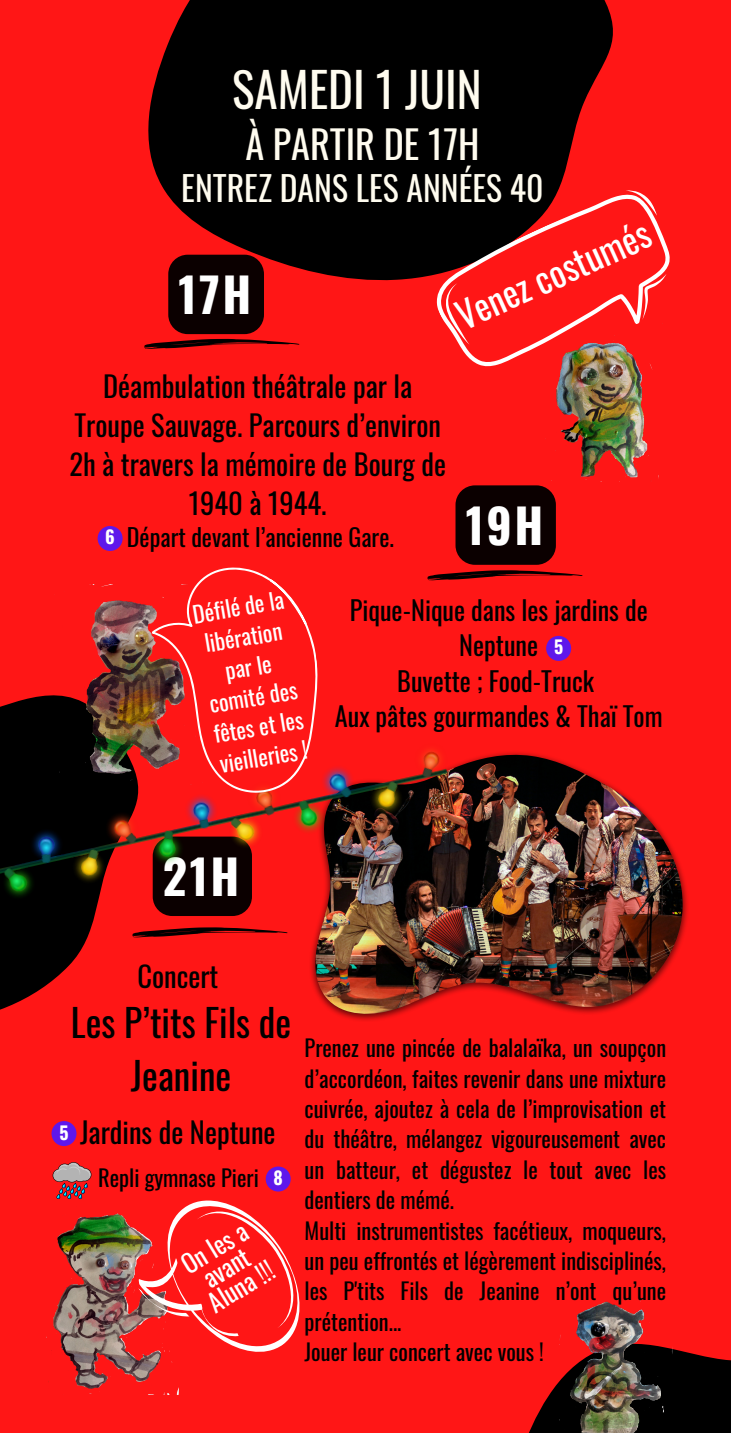
<style>
.page{position:relative;width:731px;height:1433px;background:#ff1616}
.page>*{position:absolute;margin:0;border:0;box-sizing:border-box;transform-origin:0 0}
.t1{font:700 47.48px "Oswald";letter-spacing:.05em;color:#fff}
.t2{font:47.25px "Oswald";color:#fffcef}
.t3{font:38.25px "Oswald";color:#fffcef}
.t4{font:37.57px/52.4px "Oswald";color:#000;text-align:center}
.t5{font:36px "Oswald";color:#fff}
.t6{font:33.75px "Oswald";color:#fffcef}
.t7{font:28.57px/38.7px "Oswald";color:#000;text-align:center}
.t8{font:26.32px/35.6px "Oswald";color:#000;text-align:center}
.t9{font:24.97px/23.6px "Oswald";color:#fff;text-align:center}
.t10{font:24.07px "Oswald";color:#000}
.t11{font:22.5px/30.4px "Oswald";color:#000;text-align:justify}
.t12{font:22.5px/30.4px "Oswald";color:#fff;text-align:center}
.t13{font:700 18px "Oswald";color:#fff}
</style>
<div class="page">
<svg style="left:148px;top:0;width:465px;height:345px;fill:#000"></svg>
<svg style="left:144px;top:339px;width:155px;height:10px"></svg>
<svg style="left:427px;top:570px;width:156px;height:10px"></svg>
<svg style="left:0;top:584px;width:113px;height:426px"></svg>
<svg style="left:727px;top:1360px;width:4px;height:73px"></svg>
<img style="left:313px;top:752px;width:375px;height:269px">
<img style="left:314px;top:755px;width:369px;height:258px">
<img style="left:0;top:749px;width:475px;height:235px">
<img style="left:46px;top:1214px;width:133px;height:180px">
<img style="left:0;top:585px;width:144px;height:199px">
<img style="left:529px;top:1293px;width:198px;height:140px">
<img style="left:545px;top:398px;width:114px;height:84px">
<svg style="left:425px;top:182px;width:245px;height:216px"></svg>
<svg style="left:437px;top:283px;width:46px;height:64px"></svg>
<svg style="left:625px;top:183px;width:32px;height:40px"></svg>
<svg style="left:629px;top:274px;width:41px;height:46px"></svg>
<svg style="left:116px;top:1172px;width:180px;height:220px"></svg>
<svg style="left:197px;top:1191px;width:103px;height:137px"></svg>
<svg style="left:137px;top:1272px;width:53px;height:59px"></svg>
<svg style="left:53px;top:1162px;width:38px;height:37px"></svg>
<div style="left:98px;top:526px;width:25px;height:25px;background:#5e17eb;border-radius:50%"></div>
<div style="left:546px;top:636px;width:25px;height:25px;background:#5e17eb;border-radius:50%"></div>
<div style="left:51px;top:1121px;width:25px;height:25px;background:#5e17eb;border-radius:50%"></div>
<div style="left:266px;top:1166px;width:25px;height:25px;background:#5e17eb;border-radius:50%"></div>
<svg style="left:144px;top:567px;width:189px;height:238px"></svg>
<div style="left:168px;top:255px;width:96px;height:79px;background:#0b0000;border-radius:19px"></div>
<div style="left:455px;top:485px;width:101px;height:80px;background:#0b0000;border-radius:19px"></div>
<p class="t2" style="left:232px;top:53px;width:251px">SAMEDI 1 JUIN</p>
<p class="t3" style="left:245px;top:114px;width:236px">À PARTIR DE 17H</p>
<p class="t6" style="left:181px;top:162px;width:364px">ENTREZ DANS LES ANNÉES 40</p>
<h2 class="t5" style="left:447px;top:291px;width:210px;rotate:-24deg">Venez costumés</h2>
<h4 class="t1" style="left:178px;top:257px;width:74px">17H</h4>
<p class="t7" style="left:69px;top:366px;width:378px">Déambulation théâtrale par la<br>Troupe Sauvage. Parcours d’environ<br>2h à travers la mémoire de Bourg de<br>1940 à 1944.</p>
<p class="t10" style="left:127px;top:518px;width:268px">Départ devant l’ancienne Gare.</p>
<p class="t13" style="left:105px;top:523px;width:11px">6</p>
<p class="t1" style="left:466px;top:488px;width:79px">19H</p>
<p class="t12" style="left:190px;top:599px;width:94px;rotate:-10deg">Défilé de la libération par le comité des fêtes et les vieilleries !</p>
<p class="t8" style="left:335px;top:591px;width:329px">Pique-Nique dans les jardins de<br>Neptune<br>Buvette ; Food-Truck<br>Aux pâtes gourmandes &amp; Thaï Tom</p>
<h1 class="t13" style="left:554px;top:633px;width:11px">5</h1>
<h4 class="t1" style="left:163px;top:839px;width:78px">21H</h4>
<p class="t7" style="left:137px;top:956px;width:83px">Concert</p>
<p class="t4" style="left:71px;top:995px;width:222px">Les P’tits Fils de<br>Jeanine</p>
<h3 class="t7" style="left:80px;top:1111px;width:197px">Jardins de Neptune</h3>
<p class="t13" style="left:59px;top:1118px;width:11px">5</p>
<p class="t11" style="left:98px;top:1162px;width:162px">Repli gymnase Pieri</p>
<p class="t13" style="left:273px;top:1163px;width:11px">8</p>
<h4 class="t9" style="left:177px;top:1254px;width:74px;rotate:-31deg">On les a avant</h4>
<p class="t9" style="left:203px;top:1294px;width:63px;rotate:-31deg">Aluna !</p>
<h1 class="t11" style="left:304px;top:1032px;width:363px">Prenez une pincée de balalaïka, un soupçon d’accordéon, faites revenir dans une mixture cuivrée, ajoutez à cela de l’improvisation et du théâtre, mélangez vigoureusement avec un batteur, et dégustez le tout avec les dentiers de mémé.</h1>
<p class="t11" style="left:304px;top:1214px;width:363px">Multi instrumentistes facétieux, moqueurs, un peu effrontés et légèrement indisciplinés, les P'tits Fils de Jeanine n’ont qu’une prétention...</p>
<p class="t11" style="left:304px;top:1335px;width:241px">Jouer leur concert avec vous !</p>
</div>
